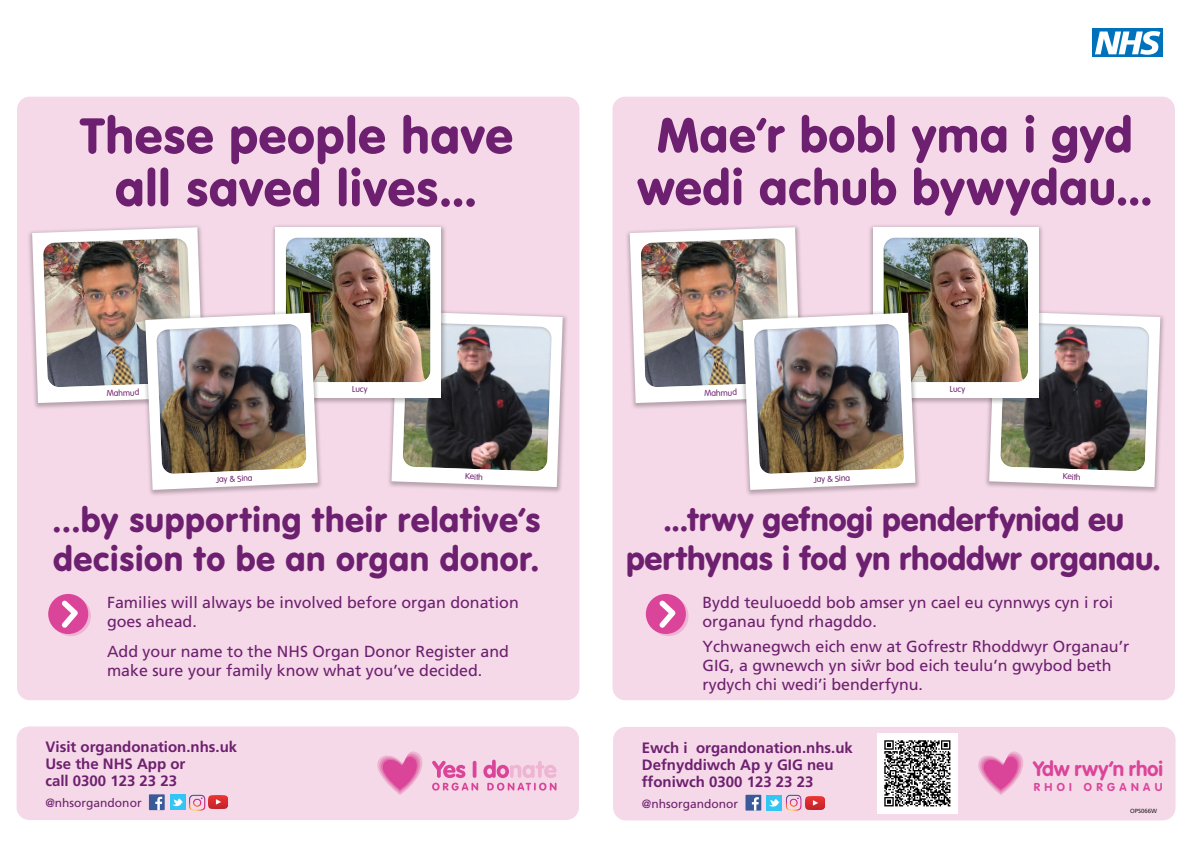
<style>
.page{position:relative;width:1191px;height:842px;background:#fff}
.page>*{position:absolute;margin:0;border:0;box-sizing:border-box;transform-origin:0 0}
.t1{font:52.6px/52.6px "VAG Rundschrift D";letter-spacing:.005em;color:#6d206f;text-align:center}
.t2{font:51px/52.6px "VAG Rundschrift D";letter-spacing:.01em;color:#6d206f;text-align:center}
.t3{font:35.9px/38.7px "VAG Rundschrift D";letter-spacing:.015em;color:#6d206f}
.t4{font:34px/38.7px "VAG Rundschrift D";letter-spacing:-.005em;color:#6d206f;text-align:center}
.t5{font:20.6px "VAG Rounded Bold";letter-spacing:-.01em;color:#da4599}
.t6{font:16px/19.2px "Frutiger LT Pro";color:#6d206f}
.t7{font:700 15px/17px "Frutiger LT Pro";color:#6d206f}
.t8{font:12px "Frutiger LT Pro";color:#6d206f}
.t9{font:11.3px "VAG Rounded Bold";letter-spacing:.39em;color:#da4599}
.t10{font:300 9.1px "VAG Rundschrift D";color:#6d206f}
.t11{font:6px "Frutiger LT Pro";color:#231f20}
</style>
<div class="page">
<div style="left:17px;top:726px;width:562px;height:94px;background:#f5d9e8;border-radius:13px"></div>
<svg style="left:377px;top:751px;width:46px;height:44px"></svg>
<svg style="left:432px;top:760px;width:124px;height:31px"></svg>
<div style="left:149px;top:794px;width:16px;height:16px;background:#3b5a9a"></div>
<svg style="left:155px;top:797px;width:7px;height:13px"></svg>
<img style="left:189px;top:794px;width:17px;height:16px">
<img style="left:209px;top:796px;width:19px;height:13px">
<div style="left:170px;top:795px;width:15px;height:15px;background:#33c5f3"></div>
<svg style="left:172px;top:798px;width:11px;height:9px"></svg>
<div style="left:17px;top:97px;width:562px;height:603px;background:#f5d9e8;border-radius:13px"></div>
<svg style="left:48px;top:594px;width:43px;height:42px"></svg>
<div style="left:387px;top:308px;width:181px;height:186px;background:#231f20;opacity:.3"></div>
<img style="left:391px;top:311px;width:172px;height:176px">
<div style="left:270px;top:223px;width:177px;height:181px;background:#231f20;opacity:.3"></div>
<div style="left:275px;top:227px;width:166px;height:170px;background:#fff"></div>
<div style="left:284px;top:236px;width:147px;height:146px;background:#231f20;opacity:.25"></div>
<div style="left:27px;top:224px;width:182px;height:186px;background:#231f20;opacity:.3"></div>
<div style="left:140px;top:309px;width:184px;height:188px;background:#231f20;opacity:.3"></div>
<img style="left:32px;top:227px;width:286px;height:263px">
<div style="left:613px;top:727px;width:562px;height:93px;background:#f5d9e8;border-radius:13px"></div>
<svg style="left:978px;top:751px;width:45px;height:44px"></svg>
<img style="left:877px;top:734px;width:80px;height:79px">
<div style="left:745px;top:795px;width:16px;height:15px;background:#3b5a9a"></div>
<svg style="left:752px;top:797px;width:7px;height:13px"></svg>
<img style="left:785px;top:794px;width:17px;height:17px">
<img style="left:805px;top:796px;width:19px;height:13px">
<div style="left:766px;top:795px;width:16px;height:15px;background:#33c5f3"></div>
<svg style="left:769px;top:799px;width:10px;height:8px"></svg>
<div style="left:612px;top:97px;width:562px;height:603px;background:#f5d9e8;border-radius:13px"></div>
<svg style="left:646px;top:594px;width:42px;height:42px"></svg>
<div style="left:984px;top:308px;width:182px;height:186px;background:#231f20;opacity:.3"></div>
<img style="left:989px;top:311px;width:171px;height:176px">
<div style="left:868px;top:223px;width:176px;height:181px;background:#231f20;opacity:.3"></div>
<div style="left:873px;top:227px;width:165px;height:170px;background:#fff"></div>
<div style="left:881px;top:236px;width:147px;height:146px;background:#231f20;opacity:.25"></div>
<div style="left:625px;top:224px;width:181px;height:186px;background:#231f20;opacity:.3"></div>
<div style="left:738px;top:309px;width:183px;height:188px;background:#231f20;opacity:.3"></div>
<img style="left:629px;top:227px;width:286px;height:263px">
<div style="left:1093px;top:29px;width:70px;height:28px;background:#0072bc"></div>
<svg style="left:1095px;top:31px;width:65px;height:24px"></svg>
<p class="t1" style="left:80px;top:109px;width:435px">These people have all saved lives...</p>
<p class="t2" style="left:637px;top:109px;width:518px">Mae’r bobl yma i gyd wedi achub bywydau...</p>
<p class="t10" style="left:106px;top:388px;width:34px;rotate:-2deg">Mahmud</p>
<p class="t10" style="left:352px;top:384px;width:17px">Lucy</p>
<p class="t10" style="left:704px;top:388px;width:34px;rotate:-2deg">Mahmud</p>
<p class="t10" style="left:950px;top:384px;width:17px">Lucy</p>
<p class="t10" style="left:216px;top:474px;width:38px;rotate:-2deg">Jay &amp; Sina</p>
<p class="t10" style="left:465px;top:471px;width:19px;rotate:2deg">Keith</p>
<p class="t10" style="left:813px;top:474px;width:38px;rotate:-2deg">Jay &amp; Sina</p>
<p class="t10" style="left:1063px;top:471px;width:19px;rotate:2deg">Keith</p>
<p class="t3" style="left:52px;top:501px;width:490px">…by supporting their relative’s decision to be an organ donor.</p>
<p class="t6" style="left:107px;top:593px;width:413px">Families will always be involved before organ donation goes ahead.</p>
<p class="t6" style="left:107px;top:642px;width:403px">Add your name to the NHS Organ Donor Register and make sure your family know what you’ve decided.</p>
<p class="t4" style="left:626px;top:500px;width:537px">...trwy gefnogi penderfyniad eu perthynas i fod yn rhoddwr organau.</p>
<p class="t6" style="left:702px;top:593px;width:412px">Bydd teuluoedd bob amser yn cael eu cynnwys cyn i roi organau fynd rhagddo.</p>
<p class="t6" style="left:702px;top:637px;width:428px">Ychwanegwch eich enw at Gofrestr Rhoddwyr Organau’r<br>GIG, a gwnewch yn siŵr bod eich teulu’n gwybod beth rydych chi wedi’i benderfynu.</p>
<p class="t7" style="left:45px;top:738px;width:193px">Visit organdonation.nhs.uk<br>Use the NHS App or<br>call 0300 123 23 23</p>
<p class="t8" style="left:45px;top:796px;width:98px">@nhsorgandonor</p>
<p class="t7" style="left:642px;top:739px;width:212px">Ewch i organdonation.nhs.uk<br>Defnyddiwch Ap y GIG neu ffoniwch 0300 123 23 23</p>
<p class="t8" style="left:642px;top:796px;width:98px">@nhsorgandonor</p>
<p class="t5" style="left:1033px;top:756px;width:131px">Ydw rwy’n rhoi</p>
<p class="t9" style="left:1033px;top:780px;width:130px">RHOI ORGANAU</p>
<p class="t11" style="left:1130px;top:808px;width:29px">OPS066W</p>
</div>
